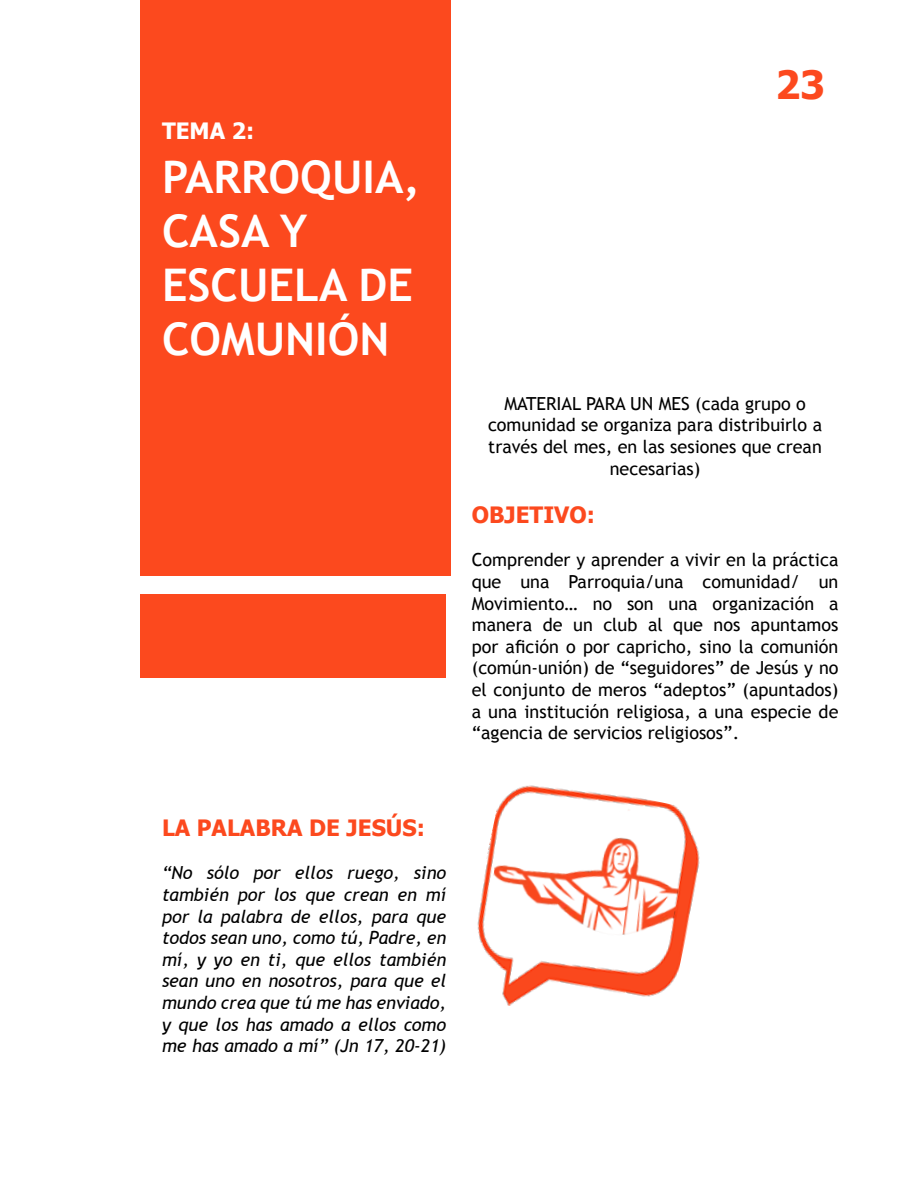
<style>
.page{position:relative;width:918px;height:1188px;background:#fff}
.page>*{position:absolute;margin:0;border:0;box-sizing:border-box;transform-origin:0 0}
.t1{font:700 45px/54px "Trebuchet MS";color:#fff}
.t2{font:700 39px "Tahoma";color:#fc491e}
.t3{font:700 22.5px "Tahoma";color:#fc491e}
.t4{font:700 22.5px "Tahoma";color:#fff}
.t5{font:18px/21.6px "Trebuchet MS";color:#000;text-align:center}
.t6{font:italic 18px/21.6px "Trebuchet MS";color:#000;text-align:justify}
</style>
<div class="page">
<div style="left:140px;top:0;width:311px;height:576px;background:#fc491e"></div>
<img style="left:477px;top:785px;width:223px;height:221px">
<div style="left:140px;top:594px;width:306px;height:84px;background:#fc491e"></div>
<p class="t4" style="left:162px;top:115px;width:94px">TEMA 2:</p>
<h1 class="t1" style="left:162px;top:150px;width:260px">PARROQUIA,<br>CASA Y<br>ESCUELA DE<br>COMUNIÓN</h1>
<h2 class="t2" style="left:775px;top:57px;width:51px">23</h2>
<p class="t5" style="left:488px;top:393px;width:336px">MATERIAL PARA UN MES (cada grupo o comunidad se organiza para distribuirlo a través del mes, en las sesiones que crean necesarias)</p>
<p class="t3" style="left:472px;top:499px;width:125px">OBJETIVO:</p>
<p class="t5" style="left:472px;top:549px;width:368px;text-align:justify">Comprender y aprender a vivir en la práctica que una Parroquia/una comunidad/ un Movimiento… no son una organización a manera de un club al que nos apuntamos por afición o por capricho, sino la comunión (común-unión) de “seguidores” de Jesús y no el conjunto de meros “adeptos” (apuntados) a una institución religiosa, a una especie de “agencia de servicios religiosos”.</p>
<p class="t3" style="left:162px;top:812px;width:264px">LA PALABRA DE JESÚS:</p>
<p class="t6" style="left:162px;top:862px;width:286px">“No sólo por ellos ruego, sino también por los que crean en mí por la palabra de ellos, para que todos sean uno, como tú, Padre, en mí, y yo en ti, que ellos también sean uno en nosotros, para que el mundo crea que tú me has enviado, y que los has amado a ellos como me has amado a mí” (Jn 17, 20-21)</p>
</div>
